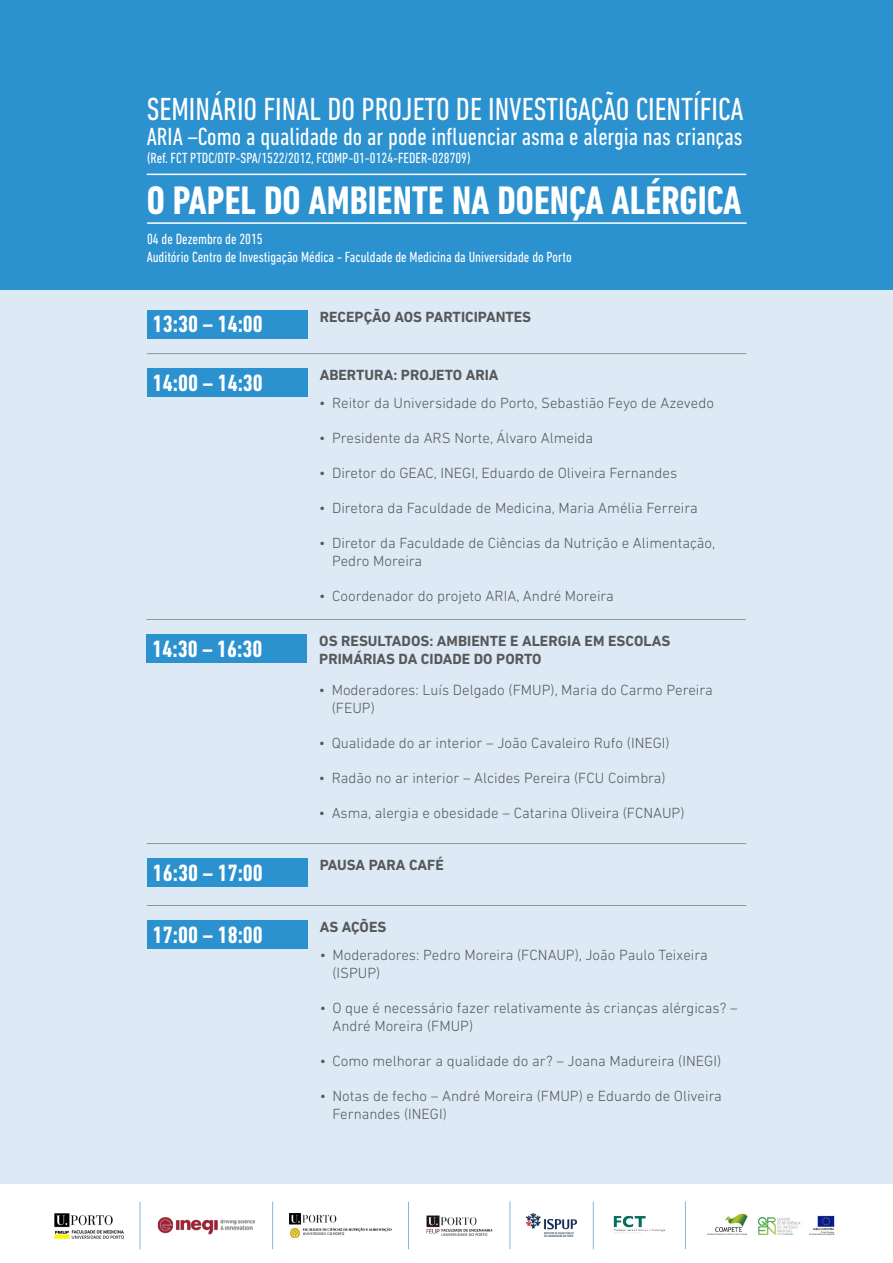
<style>
.page{position:relative;width:893px;height:1263px;background:#fff}
.page>*{position:absolute;margin:0;border:0;box-sizing:border-box;transform-origin:0 0}
.t1{font:700 condensed 40.5px "DIN Next LT Pro";color:#fff}
.t2{font:condensed 32.55px "DIN Next LT Pro";color:#fff}
.t3{font:condensed 25.35px "DIN Next LT Pro";color:#fff}
.t4{font:700 condensed 24px "DIN Next LT Pro";color:#fff}
.t5{font:300 15px/18px "DIN Next LT Pro";color:#57585a}
.t6{font:condensed 15px "DIN Next LT Pro";color:#fff}
.t7{font:700 15px/18px "DIN Next LT Pro";color:#57585a}
</style>
<div class="page">
<div style="left:0;top:290px;width:893px;height:894px;background:#ddeaf6"></div>
<div style="left:147px;top:311px;width:160px;height:28px;background:#2c91cf"></div>
<div style="left:0;top:0;width:893px;height:290px;background:#2c91cf"></div>
<hr style="left:147px;top:174px;width:599px;height:1px;background:#fff">
<hr style="left:147px;top:222px;width:600px;height:2px;background:#fff">
<hr style="left:147px;top:353px;width:599px;height:1px;background:#939598">
<div style="left:147px;top:369px;width:160px;height:28px;background:#2c91cf"></div>
<hr style="left:146px;top:619px;width:600px;height:1px;background:#939598">
<div style="left:147px;top:635px;width:160px;height:28px;background:#2c91cf"></div>
<hr style="left:147px;top:843px;width:599px;height:1px;background:#939598">
<div style="left:147px;top:859px;width:160px;height:28px;background:#2c91cf"></div>
<hr style="left:147px;top:905px;width:599px;height:1px;background:#939598">
<div style="left:147px;top:921px;width:160px;height:28px;background:#2c91cf"></div>
<img style="left:54px;top:1213px;width:69px;height:25px">
<img style="left:157px;top:1217px;width:98px;height:18px">
<img style="left:289px;top:1214px;width:103px;height:23px">
<img style="left:426px;top:1215px;width:67px;height:21px">
<img style="left:527px;top:1213px;width:50px;height:24px">
<img style="left:613px;top:1215px;width:53px;height:19px">
<img style="left:707px;top:1213px;width:128px;height:23px">
<hr style="left:140px;top:1202px;width:1px;height:47px;background:#87b4e0">
<hr style="left:272px;top:1201px;width:1px;height:48px;background:#87b4e0">
<hr style="left:408px;top:1202px;width:1px;height:47px;background:#87b4e0">
<hr style="left:510px;top:1201px;width:1px;height:48px;background:#87b4e0">
<hr style="left:593px;top:1202px;width:1px;height:47px;background:#87b4e0">
<hr style="left:685px;top:1201px;width:1px;height:48px;background:#87b4e0">
<p class="t2" style="left:147px;top:91px;width:598px">SEMINÁRIO FINAL DO PROJETO DE INVESTIGAÇÃO CIENTÍFICA</p>
<p class="t3" style="left:147px;top:122px;width:597px">ARIA –Como a qualidade do ar pode influenciar asma e alergia nas crianças</p>
<p class="t6" style="left:147px;top:149px;width:326px">(Ref. FCT PTDC/DTP-SPA/1522/2012, FCOMP-01-0124-FEDER-028709)</p>
<p class="t1" style="left:147px;top:177px;width:596px">O PAPEL DO AMBIENTE NA DOENÇA ALÉRGICA</p>
<p class="t6" style="left:147px;top:230px;width:117px">04 de Dezembro de 2015</p>
<p class="t6" style="left:147px;top:248px;width:426px">Auditório Centro de Investigação Médica - Faculdade de Medicina da Universidade do Porto</p>
<p class="t4" style="left:153px;top:311px;width:112px">13:30 – 14:00</p>
<p class="t7" style="left:320px;top:308px;width:213px">RECEPÇÃO AOS PARTICIPANTES</p>
<p class="t4" style="left:153px;top:369px;width:112px">14:00 – 14:30</p>
<p class="t7" style="left:320px;top:366px;width:180px">ABERTURA: PROJETO ARIA</p>
<p class="t5" style="left:319px;top:394px;width:396px">• Reitor da Universidade do Porto, Sebastião Feyo de Azevedo</p>
<p class="t5" style="left:319px;top:429px;width:275px">• Presidente da ARS Norte, Álvaro Almeida</p>
<p class="t5" style="left:319px;top:464px;width:360px">• Diretor do GEAC, INEGI, Eduardo de Oliveira Fernandes</p>
<p class="t5" style="left:319px;top:499px;width:380px">• Diretora da Faculdade de Medicina, Maria Amélia Ferreira</p>
<p class="t5" style="left:332px;top:534px;width:385px;text-indent:-13px">• Diretor da Faculdade de Ciências da Nutrição e Alimentação,<br>Pedro Moreira</p>
<p class="t5" style="left:319px;top:587px;width:296px">• Coordenador do projeto ARIA, André Moreira</p>
<p class="t4" style="left:153px;top:635px;width:112px">14:30 – 16:30</p>
<p class="t7" style="left:319px;top:632px;width:352px">OS RESULTADOS: AMBIENTE E ALERGIA EM ESCOLAS<br>PRIMÁRIAS DA CIDADE DO PORTO</p>
<p class="t5" style="left:332px;top:680px;width:383px;text-indent:-13px">• Moderadores: Luís Delgado (FMUP), Maria do Carmo Pereira (FEUP)</p>
<p class="t5" style="left:319px;top:733px;width:352px">• Qualidade do ar interior – João Cavaleiro Rufo (INEGI)</p>
<p class="t5" style="left:319px;top:768px;width:348px">• Radão no ar interior – Alcides Pereira (FCU Coimbra)</p>
<p class="t5" style="left:319px;top:803px;width:367px">• Asma, alergia e obesidade – Catarina Oliveira (FCNAUP)</p>
<p class="t4" style="left:153px;top:859px;width:112px">16:30 – 17:00</p>
<p class="t7" style="left:320px;top:856px;width:126px">PAUSA PARA CAFÉ</p>
<p class="t4" style="left:153px;top:921px;width:112px">17:00 – 18:00</p>
<p class="t7" style="left:320px;top:918px;width:68px">AS AÇÕES</p>
<p class="t5" style="left:332px;top:946px;width:377px;text-indent:-13px">• Moderadores: Pedro Moreira (FCNAUP), João Paulo Teixeira (ISPUP)</p>
<p class="t5" style="left:332px;top:999px;width:407px;text-indent:-13px">• O que é necessário fazer relativamente às crianças alérgicas? –<br>André Moreira (FMUP)</p>
<p class="t5" style="left:320px;top:1052px;width:403px">• Como melhorar a qualidade do ar? – Joana Madureira (INEGI)</p>
<p class="t5" style="left:332px;top:1087px;width:391px;text-indent:-13px">• Notas de fecho – André Moreira (FMUP) e Eduardo de Oliveira<br>Fernandes (INEGI)</p>
</div>
